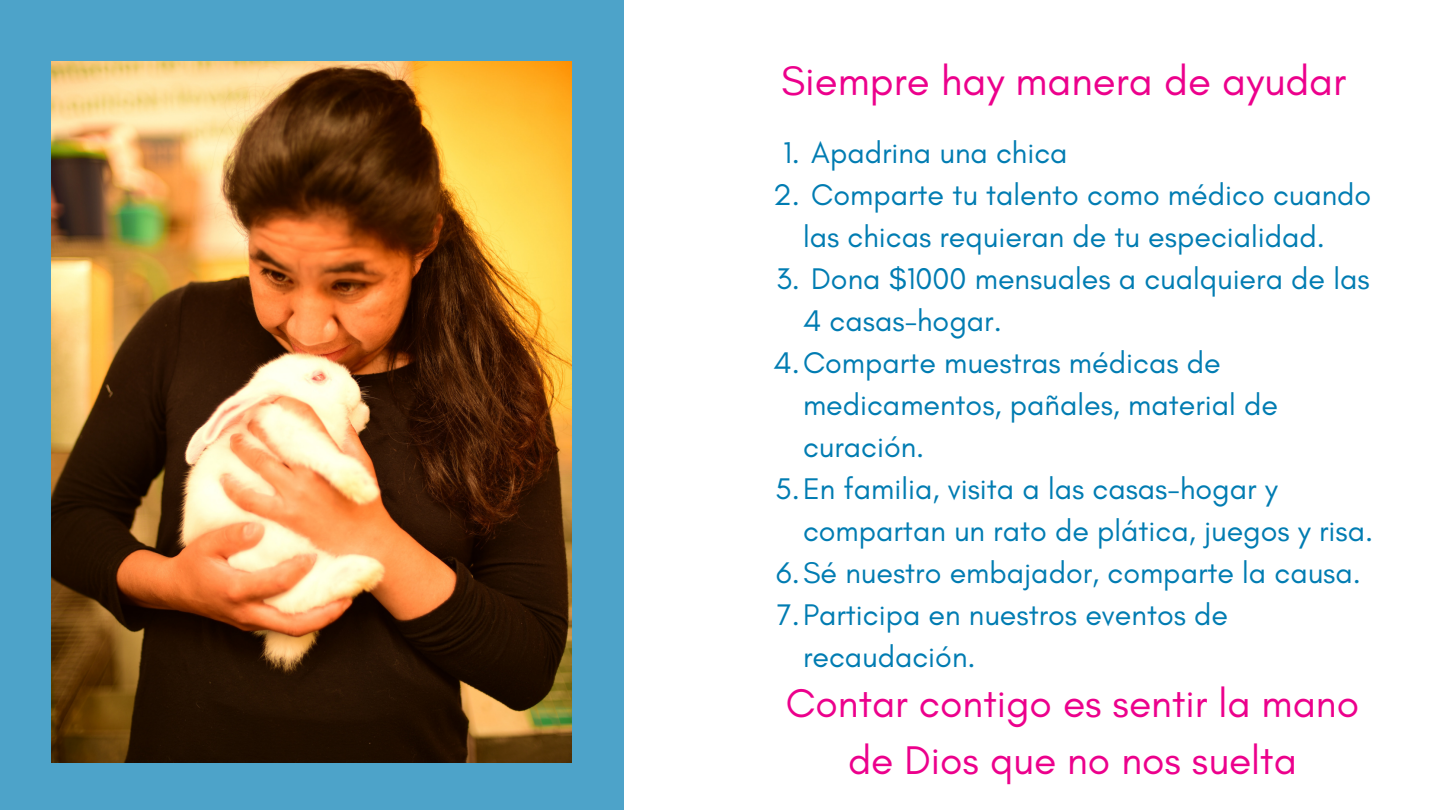
<style>
.page{position:relative;width:1440px;height:810px;background:#fff}
.page>*{position:absolute;margin:0;border:0;box-sizing:border-box;transform-origin:0 0}
.t1{font:42px "Glacial Indifference";color:#ec008c}
.t2{font:40.8px/56.8px "Glacial Indifference";color:#ec008c;text-align:center}
.t3{font:30.4px/42px "Glacial Indifference";color:#007cb2}
</style>
<div class="page">
<div style="left:0;top:0;width:624px;height:810px;background:#4da3c9"></div>
<img style="left:52px;top:62px;width:520px;height:701px">
<p class="t1" style="left:781px;top:55px;width:567px">Siempre hay manera de ayudar</p>
<p class="t3" style="left:783px;top:131px;width:286px">1. Apadrina una chica</p>
<p class="t3" style="left:773px;top:173px;width:600px;text-align:center">2. Comparte tu talento como médico cuando las chicas requieran de tu especialidad.</p>
<p class="t3" style="left:803px;top:257px;width:568px;text-indent:-27px">3. Dona $1000 mensuales a cualquiera de las<br>4 casas-hogar.</p>
<p class="t3" style="left:803px;top:341px;width:477px;text-indent:-30px">4.Comparte muestras médicas de medicamentos, pañales, material de curación.</p>
<p class="t3" style="left:803px;top:467px;width:572px;text-indent:-28px">5.En familia, visita a las casas-hogar y compartan un rato de plática, juegos y risa.</p>
<p class="t3" style="left:776px;top:551px;width:586px">6.Sé nuestro embajador, comparte la causa.</p>
<p class="t3" style="left:803px;top:593px;width:427px;text-indent:-26px">7.Participa en nuestros eventos de recaudación.</p>
<p class="t2" style="left:786px;top:674px;width:575px">Contar contigo es sentir la mano de Dios que no nos suelta</p>
</div>
